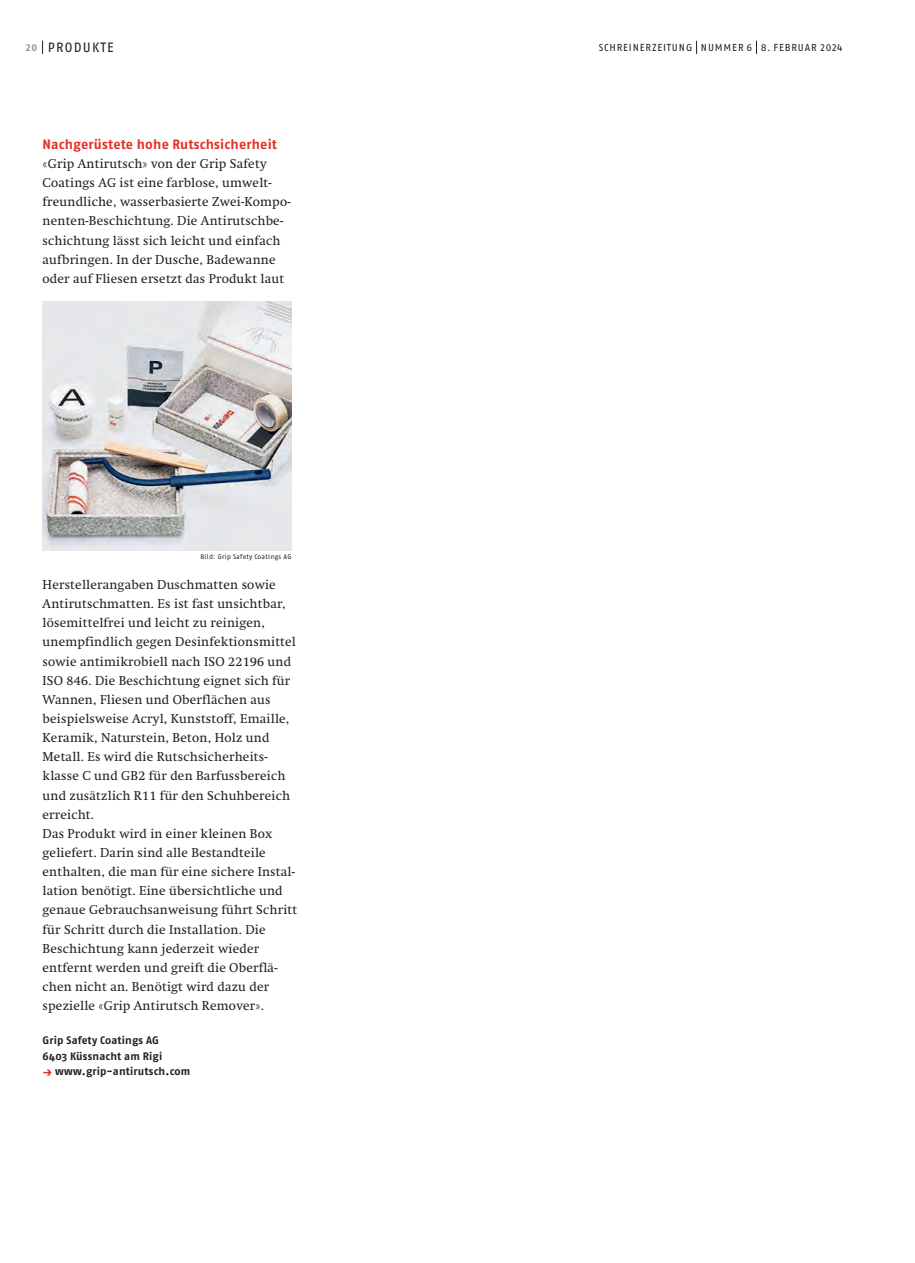
<style>
.page{position:relative;width:915px;height:1263px;background:#fff}
.page>*{position:absolute;margin:0;border:0;box-sizing:border-box;transform-origin:0 0}
.t1{font:700 13.5px "Fago OT";letter-spacing:.015em;color:#e53025}
.t2{font:13.5px "Fago OT";letter-spacing:.085em;color:#231f20}
.t3{font:12.75px/19.2px "Swift";letter-spacing:.02em;color:#231f20}
.t4{font:700 10.8px/15.3px "Fago OT";letter-spacing:.015em;color:#231f20}
.t5{font:10.2px "Fago OT";letter-spacing:.085em;color:#231f20}
.t6{font:6.75px "Fago OT";letter-spacing:.04em;color:#231f20}
.s1{font-weight:700;font-size:10.2px;color:#939598}
.s2{font-size:12px;color:#e53025}
</style>
<div class="page">
<svg style="left:42px;top:41px;width:1px;height:13px"></svg>
<svg style="left:696px;top:41px;width:1px;height:13px"></svg>
<svg style="left:756px;top:41px;width:1px;height:13px"></svg>
<img style="left:43px;top:302px;width:248px;height:249px">
<p class="t2" style="left:26px;top:39px;width:89px"><span class="s1">20</span> PRODUKTE</p>
<p class="t5" style="left:598px;top:41px;width:184px">SCHREINERZEITUNG NUMMER 6 8. Februar</p>
<p class="t5" style="left:820px;top:41px;width:24px">2024</p>
<p class="t1" style="left:43px;top:136px;width:236px">Nachgerüstete hohe Rutschsicherheit</p>
<p class="t3" style="left:43px;top:154px;width:249px">«Grip Antirutsch» von der Grip Safety Coatings AG ist eine farblose, umwelt&shy;freundliche, wasserbasierte Zwei-Kompo&shy;nenten-Beschichtung. Die Antirutschbe&shy;schichtung lässt sich leicht und einfach aufbringen. In der Dusche, Badewanne oder auf Fliesen ersetzt das Produkt laut</p>
<p class="t6" style="left:200px;top:553px;width:93px">Bild: Grip Safety Coatings AG</p>
<p class="t3" style="left:43px;top:575px;width:256px">Herstellerangaben Duschmatten sowie Antirutschmatten. Es ist fast unsichtbar, lösemittelfrei und leicht zu reinigen, unempfindlich gegen Desinfektionsmittel sowie antimikrobiell nach ISO 22196 und ISO 846. Die Beschichtung eignet sich für Wannen, Fliesen und Oberflächen aus beispielsweise Acryl, Kunststoff, Emaille, Keramik, Naturstein, Beton, Holz und Metall. Es wird die Rutschsicherheits&shy;klasse C und GB2 für den Barfussbereich und zusätzlich R11 für den Schuhbereich erreicht.<br>Das Produkt wird in einer kleinen Box geliefert. Darin sind alle Bestandteile enthalten, die man für eine sichere Instal&shy;lation benötigt. Eine übersichtliche und genaue Gebrauchsanweisung führt Schritt für Schritt durch die Installation. Die Beschichtung kann jederzeit wieder entfernt werden und greift die Oberflä&shy;chen nicht an. Benötigt wird dazu der spezielle «Grip Antirutsch Remover».</p>
<p class="t4" style="left:43px;top:1033px;width:121px">Grip Safety Coatings AG<br>6403 Küssnacht am Rigi</p>
<p class="t4" style="left:43px;top:1063px;width:149px"><span class="s2">→</span> www.grip-antirutsch.com</p>
</div>
